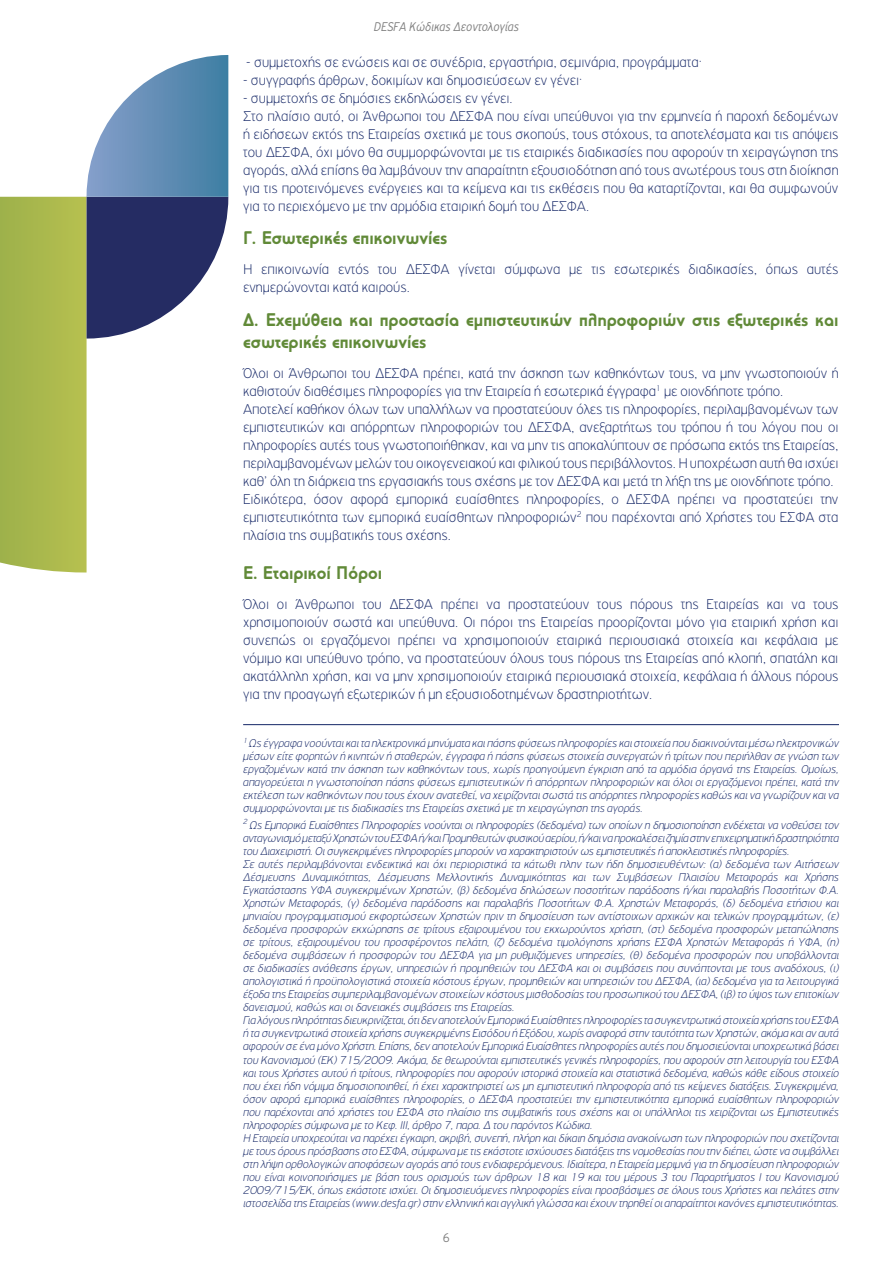
<style>
.page{position:relative;width:893px;height:1263px;background:#fff}
.page>*{position:absolute;margin:0;border:0;box-sizing:border-box;transform-origin:0 0}
.t1{font:700 18px/21.6px "PF Universal";color:#618a38}
.t2{font:100 15px/18px "PF Highway Gothic";color:#142666}
.t3{font:italic 300 13.5px "PF Highway Gothic Cond";color:#808080}
.t4{font:300 13.5px "PF Highway Gothic Cond";color:#808080}
.t5{font:italic 100 12px/13px "PF Highway Gothic";letter-spacing:-.005em;color:#142666;text-align:justify}
</style>
<div class="page">
<hr style="left:243px;top:724px;width:596px;height:1px;background:#142666">
<svg style="left:0;top:55px;width:228px;height:517px"></svg>
<p class="t3" style="left:374px;top:20px;width:147px">DESFA Κώδικας Δεοντολογίας</p>
<p class="t2" style="left:246px;top:53px;width:457px">- συμμετοχής σε ενώσεις και σε συνέδρια, εργαστήρια, σεμινάρια, προγράμματα·</p>
<p class="t2" style="left:243px;top:71px;width:341px">- συγγραφής άρθρων, δοκιμίων και δημοσιεύσεων εν γένει·</p>
<p class="t2" style="left:243px;top:89px;width:597px">- συμμετοχής σε δημόσιες εκδηλώσεις εν γένει.<br>Στο πλαίσιο αυτό, οι Άνθρωποι του ΔΕΣΦΑ που είναι υπεύθυνοι για την ερμηνεία ή παροχή δεδομένων ή ειδήσεων εκτός της Εταιρείας σχετικά με τους σκοπούς, τους στόχους, τα αποτελέσματα και τις απόψεις του ΔΕΣΦΑ, όχι μόνο θα συμμορφώνονται με τις εταιρικές διαδικασίες που αφορούν τη χειραγώγηση της αγοράς, αλλά επίσης θα λαμβάνουν την απαραίτητη εξουσιοδότηση από τους ανωτέρους τους στη διοίκηση για τις προτεινόμενες ενέργειες και τα κείμενα και τις εκθέσεις που θα καταρτίζονται, και θα συμφωνούν για το περιεχόμενο με την αρμόδια εταιρική δομή του ΔΕΣΦΑ.</p>
<h1 class="t1" style="left:243px;top:227px;width:206px">Γ. Εσωτερικές επικοινωνίες</h1>
<p class="t2" style="left:243px;top:260px;width:597px">Η επικοινωνία εντός του ΔΕΣΦΑ γίνεται σύμφωνα με τις εσωτερικές διαδικασίες, όπως αυτές ενημερώνονται κατά καιρούς.</p>
<h1 class="t1" style="left:243px;top:309px;width:597px">Δ. Εχεμύθεια και προστασία εμπιστευτικών πληροφοριών στις εξωτερικές και εσωτερικές επικοινωνίες</h1>
<p class="t2" style="left:243px;top:364px;width:597px">Όλοι οι Άνθρωποι του ΔΕΣΦΑ πρέπει, κατά την άσκηση των καθηκόντων τους, να μην γνωστοποιούν ή καθιστούν διαθέσιμες πληροφορίες για την Εταιρεία ή εσωτερικά έγγραφα<sup>1</sup> με οιονδήποτε τρόπο.<br>Αποτελεί καθήκον όλων των υπαλλήλων να προστατεύουν όλες τις πληροφορίες, περιλαμβανομένων των εμπιστευτικών και απόρρητων πληροφοριών του ΔΕΣΦΑ, ανεξαρτήτως του τρόπου ή του λόγου που οι πληροφορίες αυτές τους γνωστοποιήθηκαν, και να μην τις αποκαλύπτουν σε πρόσωπα εκτός της Εταιρείας, περιλαμβανομένων μελών του οικογενειακού και φιλικού τους περιβάλλοντος. Η υποχρέωση αυτή θα ισχύει καθ’ όλη τη διάρκεια της εργασιακής τους σχέσης με τον ΔΕΣΦΑ και μετά τη λήξη της με οιονδήποτε τρόπο.<br>Ειδικότερα, όσον αφορά εμπορικά ευαίσθητες πληροφορίες, ο ΔΕΣΦΑ πρέπει να προστατεύει την εμπιστευτικότητα των εμπορικά ευαίσθητων πληροφοριών<sup>2</sup> που παρέχονται από Χρήστες του ΕΣΦΑ στα πλαίσια της συμβατικής τους σχέσης.</p>
<h1 class="t1" style="left:243px;top:562px;width:141px">Ε. Εταιρικοί Πόροι</h1>
<p class="t2" style="left:243px;top:595px;width:597px;text-align:justify">Όλοι οι Άνθρωποι του ΔΕΣΦΑ πρέπει να προστατεύουν τους πόρους της Εταιρείας και να τους χρησιμοποιούν σωστά και υπεύθυνα. Οι πόροι της Εταιρείας προορίζονται μόνο για εταιρική χρήση και συνεπώς οι εργαζόμενοι πρέπει να χρησιμοποιούν εταιρικά περιουσιακά στοιχεία και κεφάλαια με νόμιμο και υπεύθυνο τρόπο, να προστατεύουν όλους τους πόρους της Εταιρείας από κλοπή, σπατάλη και ακατάλληλη χρήση, και να μην χρησιμοποιούν εταιρικά περιουσιακά στοιχεία, κεφάλαια ή άλλους πόρους για την προαγωγή εξωτερικών ή μη εξουσιοδοτημένων δραστηριοτήτων.</p>
<p class="t5" style="left:243px;top:737px;width:597px"><sup>1</sup> Ως έγγραφα νοούνται και τα ηλεκτρονικά μηνύματα και πάσης φύσεως πληροφορίες και στοιχεία που διακινούνται μέσω ηλεκτρονικών μέσων είτε φορητών ή κινητών ή σταθερών, έγγραφα ή πάσης φύσεως στοιχεία συνεργατών ή τρίτων που περιήλθαν σε γνώση των εργαζομένων κατά την άσκηση των καθηκόντων τους, χωρίς προηγούμενη έγκριση από τα αρμόδια όργανά της Εταιρείας. Ομοίως, απαγορεύεται η γνωστοποίηση πάσης φύσεως εμπιστευτικών ή απόρρητων πληροφοριών και όλοι οι εργαζόμενοι πρέπει, κατά την εκτέλεση των καθηκόντων που τους έχουν ανατεθεί, να χειρίζονται σωστά τις απόρρητες πληροφορίες καθώς και να γνωρίζουν και να συμμορφώνονται με τις διαδικασίες της Εταιρείας σχετικά με τη χειραγώγηση της αγοράς.</p>
<p class="t5" style="left:243px;top:818px;width:597px;text-align:left"><sup>2</sup> Ως Εμπορικά Ευαίσθητες Πληροφορίες νοούνται οι πληροφορίες (δεδομένα) των οποίων η δημοσιοποίηση ενδέχεται να νοθεύσει τον ανταγωνισμό μεταξύ Χρηστών του ΕΣΦΑ ή/και Προμηθευτών φυσικού αερίου, ή/και να προκαλέσει ζημία στην επιχειρηματική δραστηριότητα του Διαχειριστή. Οι συγκεκριμένες πληροφορίες μπορούν να χαρακτηριστούν ως εμπιστευτικές ή αποκλειστικές πληροφορίες.<br>Σε αυτές περιλαμβάνονται ενδεικτικά και όχι περιοριστικά τα κάτωθι πλην των ήδη δημοσιευθέντων: (α) δεδομένα των Αιτήσεων Δέσμευσης Δυναμικότητας, Δέσμευσης Μελλοντικής Δυναμικότητας και των Συμβάσεων Πλαισίου Μεταφοράς και Χρήσης Εγκατάστασης ΥΦΑ συγκεκριμένων Χρηστών, (β) δεδομένα δηλώσεων ποσοτήτων παράδοσης ή/και παραλαβής Ποσοτήτων Φ.Α.<br>Χρηστών Μεταφοράς, (γ) δεδομένα παράδοσης και παραλαβής Ποσοτήτων Φ.Α. Χρηστών Μεταφοράς, (δ) δεδομένα ετήσιου και μηνιαίου προγραμματισμού εκφορτώσεων Χρηστών πριν τη δημοσίευση των αντίστοιχων αρχικών και τελικών προγραμμάτων, (ε) δεδομένα προσφορών εκχώρησης σε τρίτους εξαιρουμένου του εκχωρούντος χρήστη, (στ) δεδομένα προσφορών μεταπώλησης σε τρίτους, εξαιρουμένου του προσφέροντος πελάτη, (ζ) δεδομένα τιμολόγησης χρήσης ΕΣΦΑ Χρηστών Μεταφοράς ή ΥΦΑ, (η) δεδομένα συμβάσεων ή προσφορών του ΔΕΣΦΑ για μη ρυθμιζόμενες υπηρεσίες, (θ) δεδομένα προσφορών που υποβάλλονται σε διαδικασίες ανάθεσης έργων, υπηρεσιών ή προμηθειών του ΔΕΣΦΑ και οι συμβάσεις που συνάπτονται με τους αναδόχους, (ι) απολογιστικά ή προϋπολογιστικά στοιχεία κόστους έργων, προμηθειών και υπηρεσιών του ΔΕΣΦΑ, (ια) δεδομένα για τα λειτουργικά έξοδα της Εταιρείας συμπεριλαμβανομένων στοιχείων κόστους μισθοδοσίας του προσωπικού του ΔΕΣΦΑ, (ιβ) το ύψος των επιτοκίων δανεισμού, καθώς και οι δανειακές συμβάσεις της Εταιρείας.<br>Για λόγους πληρότητας διευκρινίζεται, ότι δεν αποτελούν Εμπορικά Ευαίσθητες πληροφορίες τα συγκεντρωτικά στοιχεία χρήσης του ΕΣΦΑ ή τα συγκεντρωτικά στοιχεία χρήσης συγκεκριμένης Εισόδου ή Εξόδου, χωρίς αναφορά στην ταυτότητα των Χρηστών, ακόμα και αν αυτά αφορούν σε ένα μόνο Χρήστη. Επίσης, δεν αποτελούν Εμπορικά Ευαίσθητες πληροφορίες αυτές που δημοσιεύονται υποχρεωτικά βάσει του Κανονισμού (ΕΚ) 715/2009. Ακόμα, δε θεωρούνται εμπιστευτικές γενικές πληροφορίες, που αφορούν στη λειτουργία του ΕΣΦΑ και τους Χρήστες αυτού ή τρίτους, πληροφορίες που αφορούν ιστορικά στοιχεία και στατιστικά δεδομένα, καθώς κάθε είδους στοιχείο που έχει ήδη νόμιμα δημοσιοποιηθεί, ή έχει χαρακτηριστεί ως μη εμπιστευτική πληροφορία από τις κείμενες διατάξεις. Συγκεκριμένα, όσον αφορά εμπορικά ευαίσθητες πληροφορίες, ο ΔΕΣΦΑ προστατεύει την εμπιστευτικότητα εμπορικά ευαίσθητων πληροφοριών που παρέχονται από χρήστες του ΕΣΦΑ στο πλαίσιο της συμβατικής τους σχέσης και οι υπάλληλοι τις χειρίζονται ως Εμπιστευτικές πληροφορίες σύμφωνα με το Κεφ. ΙΙΙ, άρθρο 7, παρα. Δ του παρόντος Κώδικα.<br>Η Εταιρεία υποχρεούται να παρέχει έγκαιρη, ακριβή, συνεπή, πλήρη και δίκαιη δημόσια ανακοίνωση των πληροφοριών που σχετίζονται με τους όρους πρόσβασης στο ΕΣΦΑ, σύμφωνα με τις εκάστοτε ισχύουσες διατάξεις της νομοθεσίας που την διέπει, ώστε να συμβάλλει στη λήψη ορθολογικών αποφάσεων αγοράς από τους ενδιαφερόμενους. Ιδιαίτερα, η Εταιρεία μεριμνά για τη δημοσίευση πληροφοριών που είναι κοινοποιήσιμες με βάση τους ορισμούς των άρθρων 18 και 19 και του μέρους 3 του Παραρτήματος Ι του Κανονισμού 2009/715/ΕΚ, όπως εκάστοτε ισχύει. Οι δημοσιευόμενες πληροφορίες είναι προσβάσιμες σε όλους τους Χρήστες και πελάτες στην ιστοσελίδα της Εταιρείας (www.desfa.gr) στην ελληνική και αγγλική γλώσσα και έχουν τηρηθεί οι απαραίτητοι κανόνες εμπιστευτικότητας.</p>
<p class="t4" style="left:443px;top:1231px;width:9px">6</p>
</div>
